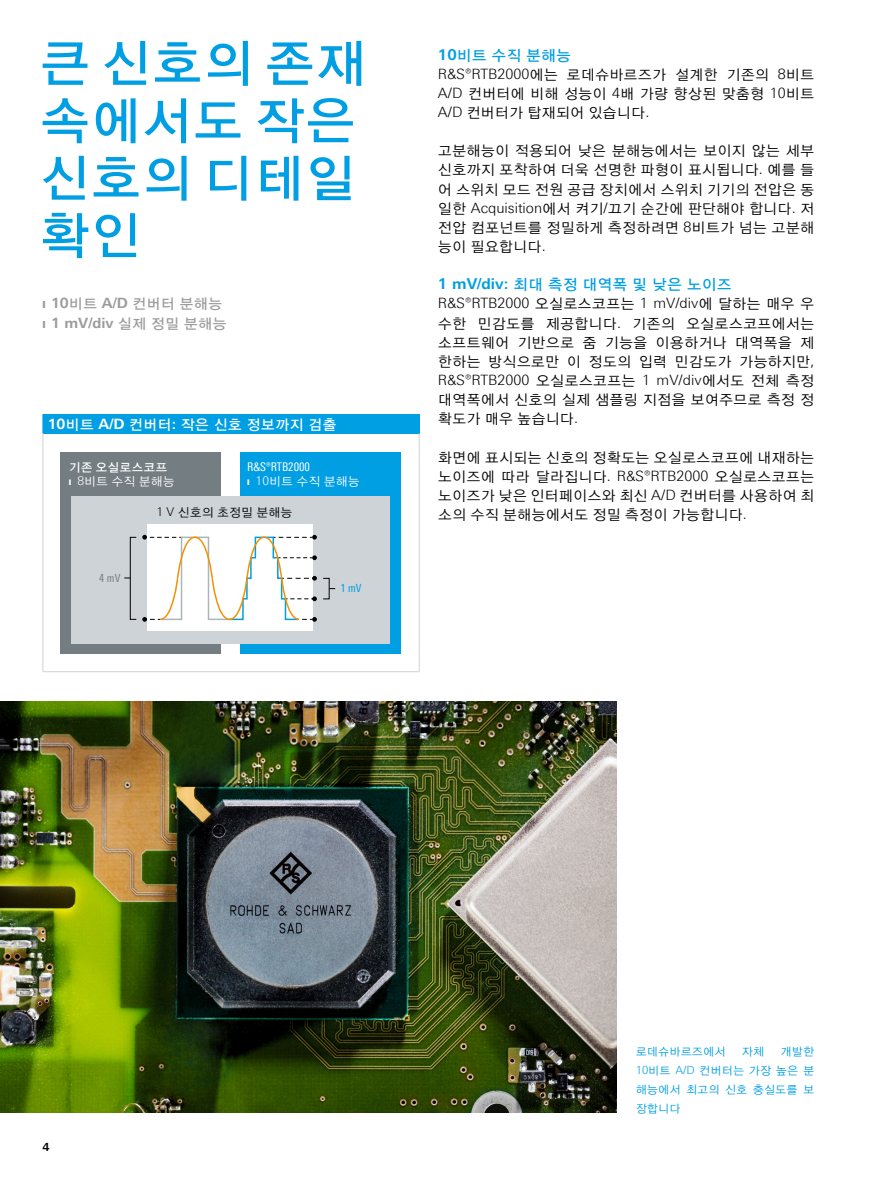
<style>
.page{position:relative;width:893px;height:1191px;background:#fff}
.page>*{position:absolute;margin:0;border:0;box-sizing:border-box;transform-origin:0 0}
.Seiten_Headline_34Pt{font:51px/57.4px "YDIYGO130 KS Cpc EUC H";color:#009ee3}
.Absatzfett_cyan{font:15px "YDIYGO130 KS Cpc EUC H";color:#009ee3}
.Haupttext_ohne_Absta{font:14.25px/19.2px "YDIYGO120 KS Cpc EUC H";color:#000;text-align:justify}
.Haupttext{font:14.25px/19.2px "YDIYGO120 KS Cpc EUC H";color:#000;text-align:justify}
.Tabelleueberschrift{font:14.25px "YDIYGO130 KS Cpc EUC H";color:#fff}
.t1{font:700 14.25px "Linotype Univers 630";color:#9c9c9c}
.t2{font:14.25px "YDIYGO130 KS Cpc EUC H";color:#9c9c9c}
.t3{font:12px "YDIYGO120 KS Cpc EUC H";color:#fff}
.Grafiktext_fett{font:12px "Linotype Univers 420 Cn";color:#fff}
.Grafiktext{font:12px "YDIYGO120 KS Cpc EUC H";color:#000}
.Grafiktext_fett-2{font:12px "YDIYGO130 KS Cpc EUC H";color:#fff}
.Bildunterschrift{font:11.25px/19.2px "YDIYGO120 KS Cpc EUC H";color:#009ee3;text-align:justify}
.t4{font:11.25px "Linotype Univers 420 Cn";color:#737d82}
.t5{font:11.25px "Linotype Univers 420 Cn";color:#009ee3}
.t6{font:700 11.25px "Linotype Univers 630";color:#000}
.s1{font-family:"Linotype Univers 330";font-weight:300}
.s2{font-family:"Linotype Univers 630";font-weight:700}
.s3{font-family:"YDIYGO130 KS Cpc EUC H";font-weight:400}
.s4{font-family:"Linotype Univers 330";font-weight:300;font-size:11.25px}
</style>
<div class="page">
<img style="left:0;top:701px;width:617px;height:411px">
<div style="left:240px;top:452px;width:161px;height:201px;background:#009ee3"></div>
<div style="left:61px;top:452px;width:160px;height:201px;background:#737d82"></div>
<div style="left:71px;top:496px;width:319px;height:147px;background:#cdd3d7"></div>
<div style="left:147px;top:524px;width:165px;height:107px;background:#fff"></div>
<div style="left:130px;top:537px;width:7px;height:83px;border:1px solid #000"></div>
<svg style="left:142px;top:535px;width:175px;height:87px"></svg>
<div style="left:43px;top:414px;width:376px;height:19px;background:#009ee3"></div>
<svg style="left:419px;top:414px;width:1px;height:19px"></svg>
<hr style="left:43px;top:433px;width:1px;height:238px;background:#cdd3d7">
<hr style="left:419px;top:433px;width:1px;height:238px;background:#cdd3d7">
<hr style="left:43px;top:671px;width:377px;height:1px;background:#cdd3d7">
<p class="Seiten_Headline_34Pt" style="left:40px;top:35px;width:328px">큰 신호의 존재 속에서도 작은 신호의 디테일 확인</p>
<p class="t2" style="left:43px;top:297px;width:181px"><span class="s1">❙</span> <span class="s2">10</span>비트 <span class="s2">A/D</span> 컨버터 분해능</p>
<p class="t1" style="left:43px;top:314px;width:186px"><span class="s1">❙</span> 1 mV/div <span class="s3">실제 정밀 분해능</span></p>
<p class="Tabelleueberschrift" style="left:48px;top:417px;width:290px"><span class="s2">10</span>비트 <span class="s2">A/D</span> 컨버터<span class="s2">:</span> 작은 신호 정보까지 검출</p>
<p class="Grafiktext_fett-2" style="left:69px;top:461px;width:100px">기존 오실로스코프</p>
<p class="t3" style="left:69px;top:476px;width:107px"><span class="s4">❙</span> <span class="s1">8</span>비트 수직 분해능</p>
<p class="Grafiktext_fett" style="left:247px;top:460px;width:64px">R&amp;S®RTB2000</p>
<p class="t3" style="left:247px;top:476px;width:114px"><span class="s4">❙</span> <span class="s1">10</span>비트 수직 분해능</p>
<p class="Grafiktext" style="left:157px;top:506px;width:137px"><span class="s1">1 V</span> 신호의 초정밀 분해능</p>
<p class="t4" style="left:99px;top:571px;width:23px">4 mV</p>
<p class="t5" style="left:340px;top:582px;width:23px">1 mV</p>
<p class="Absatzfett_cyan" style="left:438px;top:48px;width:135px"><span class="s2">10</span>비트 수직 분해능</p>
<p class="Haupttext_ohne_Absta" style="left:438px;top:65px;width:378px"><span class="s1">R&amp;S®RTB2000</span>에는 로데슈바르즈가 설계한 기존의 <span class="s1">8</span>비트 <span class="s1">A/D</span> 컨버터에 비해 성능이 <span class="s1">4</span>배 가량 향상된 맞춤형 <span class="s1">10</span>비트 <span class="s1">A/D</span> 컨버터가 탑재되어 있습니다<span class="s1">.</span></p>
<p class="Haupttext" style="left:438px;top:141px;width:378px">고분해능이 적용되어 낮은 분해능에서는 보이지 않는 세부 신호까지 포착하여 더욱 선명한 파형이 표시됩니다<span class="s1">.</span> 예를 들 어 스위치 모드 전원 공급 장치에서 스위치 기기의 전압은 동 일한 <span class="s1">Acquisition</span>에서 켜기<span class="s1">/</span>끄기 순간에 판단해야 합니다<span class="s1">.</span> 저 전압 컴포넌트를 정밀하게 측정하려면 <span class="s1">8</span>비트가 넘는 고분해 능이 필요합니다<span class="s1">.</span></p>
<p class="Absatzfett_cyan" style="left:438px;top:277px;width:295px"><span class="s2">1 mV/div:</span> 최대 측정 대역폭 및 낮은 노이즈</p>
<p class="Haupttext_ohne_Absta" style="left:438px;top:294px;width:378px"><span class="s1">R&amp;S®RTB2000</span> 오실로스코프는 <span class="s1">1 mV/div</span>에 달하는 매우 우 수한 민감도를 제공합니다<span class="s1">.</span> 기존의 오실로스코프에서는 소프트웨어 기반으로 줌 기능을 이용하거나 대역폭을 제 한하는 방식으로만 이 정도의 입력 민감도가 가능하지만<span class="s1">, R&amp;S®RTB2000</span> 오실로스코프는 <span class="s1">1 mV/div</span>에서도 전체 측정 대역폭에서 신호의 실제 샘플링 지점을 보여주므로 측정 정 확도가 매우 높습니다<span class="s1">.</span></p>
<p class="Haupttext" style="left:438px;top:448px;width:378px">화면에 표시되는 신호의 정확도는 오실로스코프에 내재하는 노이즈에 따라 달라집니다<span class="s1">. R&amp;S®RTB2000</span> 오실로스코프는 노이즈가 낮은 인터페이스와 최신 <span class="s1">A/D</span> 컨버터를 사용하여 최 소의 수직 분해능에서도 정밀 측정이 가능합니다<span class="s1">.</span></p>
<p class="t6" style="left:43px;top:1139px;width:9px">4</p>
<p class="Bildunterschrift" style="left:636px;top:1042px;width:91px">로데슈바르즈에서</p>
<p class="Bildunterschrift" style="left:742px;top:1042px;width:24px">자체</p>
<p class="Bildunterschrift" style="left:636px;top:1042px;width:180px;text-indent:145px">개발한 <span class="s1">10</span>비트 <span class="s1">A/D</span> 컨버터는 가장 높은 분 해능에서 최고의 신호 충실도를 보 장합니다</p>
</div>
